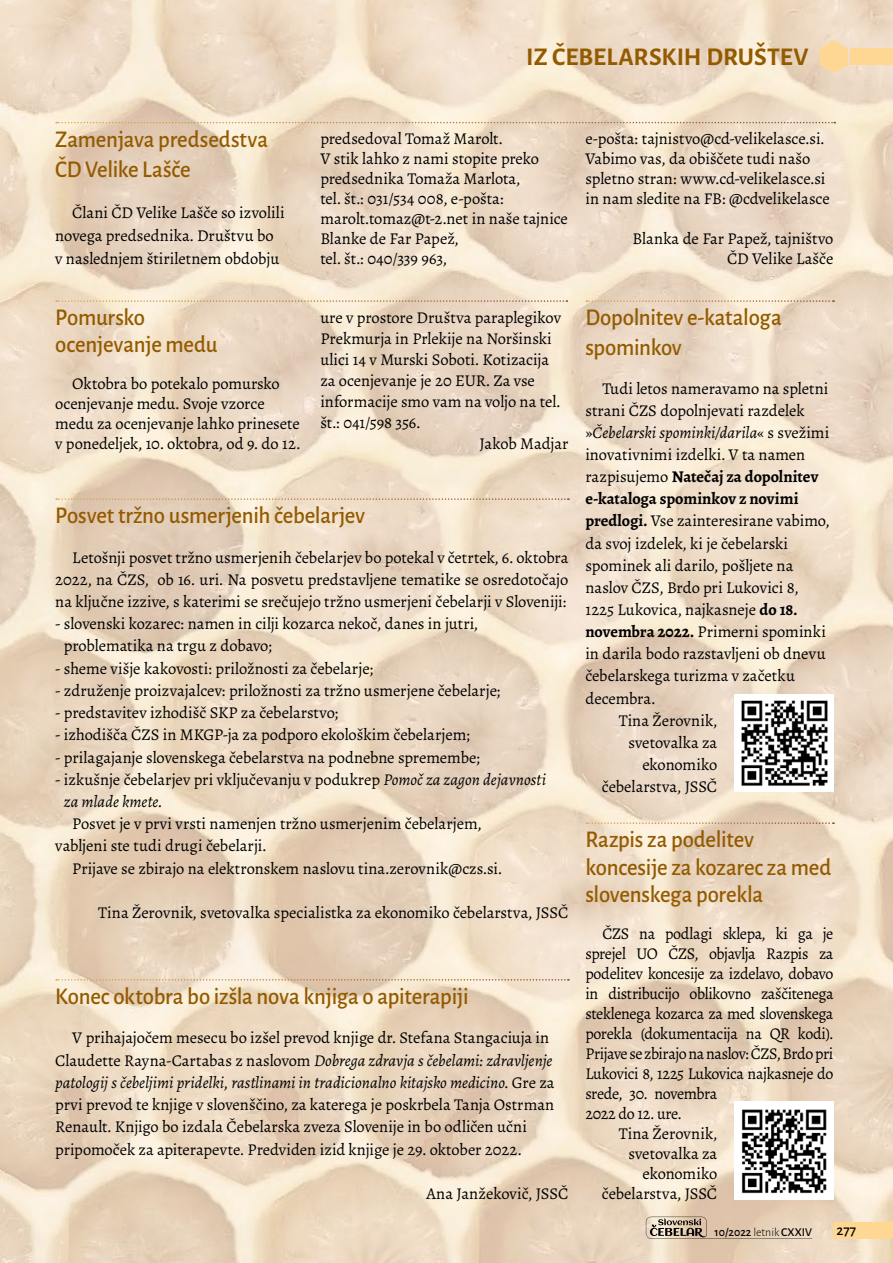
<style>
.page{position:relative;width:893px;height:1263px;background:#fff}
.page>*{position:absolute;margin:0;border:0;box-sizing:border-box;transform-origin:0 0}
.t1{font:700 25.5px "Alegreya Sans";color:#935b00}
.t2{font:500 24px/27.3px "Alegreya Sans";letter-spacing:-.01em;color:#935b00;scale:.95 1}
.t3{font:16.5px/20px "Alegreya";letter-spacing:-.005em;color:#000}
.t4{font:16.5px "Alegreya";letter-spacing:-.03em;color:#000}
.t5{font:16.5px "Alegreya";letter-spacing:-.025em;color:#000}
.t6{font:700 16.5px "Alegreya";color:#000}
.t7{font:italic 16.5px "Alegreya";letter-spacing:-.005em;color:#000}
.t8{font:500 15px "Alegreya Sans";color:#000}
.t9{font:500 12px "Alegreya Sans";color:#000}
.s1{font-style:italic}
.s2{font-style:normal}
.s3{font-weight:400}
.s4{font-weight:700}
.s5{font-weight:300}
</style>
<div class="page">
<img style="left:0;top:0;width:893px;height:1263px">
<div style="left:833px;top:1222px;width:60px;height:17px;background:#fed892"></div>
<svg style="left:646px;top:1217px;width:166px;height:22px;background:#ccb8a2"></svg>
<svg style="left:56px;top:122px;width:779px;height:1px"></svg>
<svg style="left:586px;top:822px;width:248px;height:2px"></svg>
<svg style="left:586px;top:300px;width:248px;height:2px"></svg>
<svg style="left:56px;top:979px;width:513px;height:1px"></svg>
<svg style="left:56px;top:498px;width:513px;height:2px"></svg>
<svg style="left:56px;top:300px;width:511px;height:2px"></svg>
<div style="left:734px;top:694px;width:99px;height:98px;background:#fff"></div>
<img style="left:741px;top:700px;width:87px;height:86px">
<img style="left:734px;top:1102px;width:99px;height:97px">
<svg style="left:819px;top:40px;width:29px;height:33px"></svg>
<div style="left:850px;top:49px;width:43px;height:16px;background:#fed892"></div>
<h2 class="t2" style="left:55px;top:122px;width:226px;line-height:30.5px">Zamenjava predsedstva<br>ČD Velike Lašče</h2>
<p class="t3" style="left:55px;top:201px;width:231px;line-height:23.2px;text-indent:17px">Člani ČD Velike Lašče so izvolili novega predsednika. Društvu bo v naslednjem štiriletnem obdobju</p>
<h1 class="t1" style="left:526px;top:38px;width:284px">IZ ČEBELARSKIH DRUŠTEV</h1>
<p class="t3" style="left:320px;top:129px;width:249px">predsedoval Tomaž Marolt.<br>V stik lahko z nami stopite preko predsednika Tomaža Marlota,<br>tel. št.: 031/534 008, e-pošta: marolt.tomaz@t-2.net in naše tajnice<br>Blanke de Far Papež,<br>tel. št.: 040/339 963,</p>
<p class="t3" style="left:585px;top:129px;width:246px">e-pošta: tajnistvo@cd-velikelasce.si.<br>Vabimo vas, da obiščete tudi našo spletno stran: www.cd-velikelasce.si in nam sledite na FB: @cdvelikelasce</p>
<p class="t3" style="left:633px;top:229px;width:202px;text-align:right">Blanka de Far Papež, tajništvo<br>ČD Velike Lašče</p>
<h2 class="t2" style="left:55px;top:303px;width:172px">Pomursko ocenjevanje medu</h2>
<p class="t3" style="left:55px;top:374px;width:246px;text-indent:17px">Oktobra bo potekalo pomursko ocenjevanje medu. Svoje vzorce medu za ocenjevanje lahko prinesete v ponedeljek, 10. oktobra, od 9. do 12.</p>
<p class="t3" style="left:320px;top:307px;width:242px">ure v prostore Društva paraplegikov</p>
<p class="t3" style="left:320px;top:328px;width:233px">Prekmurja in Prlekije na Noršinski</p>
<p class="t3" style="left:320px;top:349px;width:230px">ulici 14 v Murski Soboti. Kotizacija</p>
<p class="t3" style="left:320px;top:370px;width:216px">za ocenjevanje je 20 EUR. Za vse</p>
<p class="t3" style="left:320px;top:391px;width:242px">informacije smo vam na voljo na tel.</p>
<p class="t3" style="left:320px;top:412px;width:102px">št.: 041/598 356.</p>
<p class="t3" style="left:480px;top:433px;width:90px">Jakob Madjar</p>
<h2 class="t2" style="left:55px;top:500px;width:328px">Posvet tržno usmerjenih čebelarjev</h2>
<p class="t3" style="left:55px;top:546px;width:515px;line-height:22.2px;text-align:justify;text-indent:17px">Letošnji posvet tržno usmerjenih čebelarjev bo potekal v četrtek, 6. oktobra 2022, na ČZS, ob 16. uri. Na posvetu predstavljene tematike se osredotočajo na ključne izzive, s katerimi se srečujejo tržno usmerjeni čebelarji v Sloveniji:</p>
<p class="t3" style="left:64px;top:613px;width:416px;line-height:22.2px;text-indent:-9px">- slovenski kozarec: namen in cilji kozarca nekoč, danes in jutri, problematika na trgu z dobavo;</p>
<p class="t3" style="left:55px;top:658px;width:320px">- sheme višje kakovosti: priložnosti za čebelarje;</p>
<p class="t3" style="left:55px;top:680px;width:447px">- združenje proizvajalcev: priložnosti za tržno usmerjene čebelarje;</p>
<p class="t3" style="left:55px;top:703px;width:285px">- predstavitev izhodišč SKP za čebelarstvo;</p>
<p class="t3" style="left:55px;top:725px;width:417px">- izhodišča ČZS in MKGP-ja za podporo ekološkim čebelarjem;</p>
<p class="t3" style="left:55px;top:747px;width:426px">- prilagajanje slovenskega čebelarstva na podnebne spremembe;</p>
<p class="t3" style="left:64px;top:768px;width:484px;line-height:22.2px;text-indent:-9px">- izkušnje čebelarjev pri vključevanju v podukrep <span class="s1">Pomoč za zagon dejavnosti za mlade kmete.</span></p>
<p class="t3" style="left:55px;top:813px;width:428px;line-height:22.2px;text-indent:17px">Posvet je v prvi vrsti namenjen tržno usmerjenim čebelarjem, vabljeni ste tudi drugi čebelarji.</p>
<p class="t3" style="left:72px;top:858px;width:431px">Prijave se zbirajo na elektronskem naslovu tina.zerovnik@czs.si.</p>
<p class="t3" style="left:98px;top:903px;width:472px">Tina Žerovnik, svetovalka specialistka za ekonomiko čebelarstva, JSSČ</p>
<h2 class="t2" style="left:55px;top:981px;width:437px">Konec oktobra bo izšla nova knjiga o apiterapiji</h2>
<p class="t3" style="left:55px;top:1027px;width:501px;line-height:22.2px;text-indent:17px">V prihajajočem mesecu bo izšel prevod knjige dr. Stefana Stangaciuja in Claudette Rayna-Cartabas z naslovom <span class="s1">Dobrega zdravja s čebelami: zdravljenje patologij s čebeljimi pridelki, rastlinami in tradicionalno kitajsko medicino</span>. Gre za prvi prevod te knjige v slovenščino, za katerega je poskrbela Tanja Ostrman Renault. Knjigo bo izdala Čebelarska zveza Slovenije in bo odličen učni pripomoček za apiterapevte. Predviden izid knjige je 29. oktober 2022.</p>
<p class="t3" style="left:426px;top:1184px;width:144px">Ana Janžekovič, JSSČ</p>
<h2 class="t2" style="left:585px;top:301px;width:208px;line-height:29.4px">Dopolnitev e-kataloga spominkov</h2>
<p class="t3" style="left:602px;top:378px;width:228px">Tudi letos nameravamo na spletni</p>
<p class="t3" style="left:585px;top:400px;width:221px">strani ČZS dopolnjevati razdelek</p>
<p class="t7" style="left:585px;top:422px;width:245px"><span class="s2">»</span>Čebelarski spominki/darila<span class="s2">« s svežimi</span></p>
<p class="t3" style="left:585px;top:445px;width:222px">inovativnimi izdelki. V ta namen</p>
<p class="t6" style="left:585px;top:466px;width:235px"><span class="s3">razpisujemo</span> Natečaj za dopolnitev</p>
<p class="t6" style="left:585px;top:488px;width:215px">e-kataloga spominkov z novimi</p>
<p class="t3" style="left:585px;top:511px;width:246px"><span class="s4">predlogi.</span> Vse zainteresirane vabimo,</p>
<p class="t3" style="left:585px;top:533px;width:204px">da svoj izdelek, ki je čebelarski</p>
<p class="t3" style="left:585px;top:555px;width:210px">spominek ali darilo, pošljete na</p>
<p class="t3" style="left:585px;top:577px;width:215px">naslov ČZS, Brdo pri Lukovici 8,</p>
<p class="t3" style="left:585px;top:600px;width:214px">1225 Lukovica, najkasneje <span class="s4">do 18.</span></p>
<p class="t3" style="left:585px;top:622px;width:242px"><span class="s4">novembra 2022.</span> Primerni spominki</p>
<p class="t3" style="left:585px;top:644px;width:242px">in darila bodo razstavljeni ob dnevu</p>
<p class="t3" style="left:585px;top:666px;width:211px">čebelarskega turizma v začetku</p>
<p class="t3" style="left:585px;top:688px;width:71px">decembra.</p>
<p class="t3" style="left:619px;top:710px;width:100px">Tina Žerovnik,</p>
<p class="t3" style="left:628px;top:732px;width:90px">svetovalka za</p>
<p class="t3" style="left:642px;top:754px;width:76px">ekonomiko</p>
<p class="t3" style="left:602px;top:777px;width:117px">čebelarstva, JSSČ</p>
<h2 class="t2" style="left:585px;top:824px;width:260px">Razpis za podelitev koncesije za kozarec za med slovenskega porekla</h2>
<p class="t5" style="left:602px;top:923px;width:233px">ČZS na podlagi sklepa, ki ga je</p>
<p class="t4" style="left:585px;top:943px;width:250px">sprejel UO ČZS, objavlja Razpis za</p>
<p class="t4" style="left:585px;top:963px;width:250px">podelitev koncesije za izdelavo, dobavo</p>
<p class="t5" style="left:585px;top:983px;width:250px">in distribucijo oblikovno zaščitenega</p>
<p class="t4" style="left:585px;top:1003px;width:250px">steklenega kozarca za med slovenskega</p>
<p class="t5" style="left:585px;top:1023px;width:250px">porekla (dokumentacija na QR kodi).</p>
<p class="t4" style="left:585px;top:1043px;width:250px">Prijave se zbirajo na naslov: ČZS, Brdo pri</p>
<p class="t3" style="left:585px;top:1064px;width:250px">Lukovici 8, 1225 Lukovica najkasneje do</p>
<p class="t5" style="left:585px;top:1083px;width:133px">srede, 30. novembra</p>
<p class="t3" style="left:585px;top:1104px;width:98px">2022 do 12. ure.</p>
<p class="t3" style="left:619px;top:1124px;width:100px">Tina Žerovnik,</p>
<p class="t3" style="left:628px;top:1144px;width:90px">svetovalka za</p>
<p class="t3" style="left:642px;top:1164px;width:76px">ekonomiko</p>
<p class="t3" style="left:602px;top:1184px;width:117px">čebelarstva, JSSČ</p>
<p class="t9" style="left:714px;top:1223px;width:99px">10/2022 <span class="s5">letnik</span> CXXIV</p>
<p class="t8" style="left:837px;top:1220px;width:21px">277</p>
</div>
